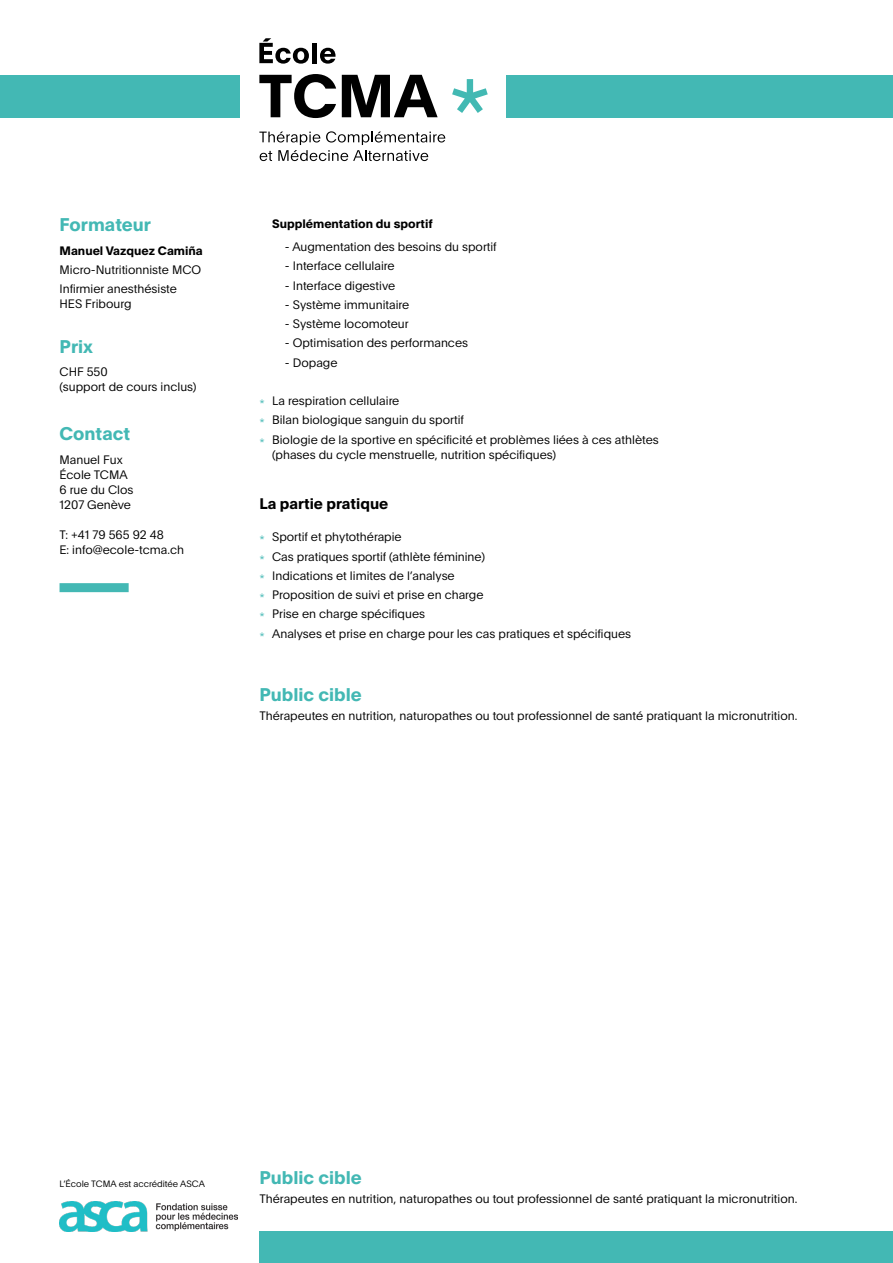
<style>
.page{position:relative;width:893px;height:1263px;background:#fff}
.page>*{position:absolute;margin:0;border:0;box-sizing:border-box;transform-origin:0 0}
.t1{font:700 18px "Plain";color:#43b8b4}
.t2{font:700 15px "Plain";color:#000}
.t3{font:300 12px/19.2px "Plain";color:#000}
.t4{font:700 12px "Plain";color:#000}
.t5{font:300 9px "Plain";color:#000}
.s1{color:#43b8b4}
</style>
<div class="page">
<svg style="left:452px;top:79px;width:36px;height:34px"></svg>
<svg style="left:259px;top:74px;width:77px;height:44px"></svg>
<svg style="left:342px;top:75px;width:96px;height:42px"></svg>
<svg style="left:259px;top:38px;width:50px;height:26px"></svg>
<div style="left:312px;top:43px;width:5px;height:20px;background:#000"></div>
<svg style="left:320px;top:48px;width:16px;height:16px"></svg>
<svg style="left:259px;top:131px;width:186px;height:30px"></svg>
<div style="left:506px;top:75px;width:387px;height:42px;background:#43b8b4"></div>
<div style="left:0;top:75px;width:239px;height:42px;background:#43b8b4"></div>
<div style="left:259px;top:1231px;width:634px;height:32px;background:#43b8b4"></div>
<img style="left:60px;top:1201px;width:177px;height:30px">
<div style="left:60px;top:583px;width:69px;height:9px;background:#43b8b4"></div>
<h1 class="t1" style="left:60px;top:212px;width:93px">Formateur</h1>
<p class="t4" style="left:60px;top:242px;width:145px">Manuel Vazquez Camiña</p>
<p class="t3" style="left:60px;top:260px;width:143px">Micro-Nutritionniste MCO<br>Infirmier anesthésiste</p>
<p class="t3" style="left:60px;top:294px;width:74px">HES Fribourg</p>
<h1 class="t1" style="left:60px;top:333px;width:35px">Prix</h1>
<p class="t3" style="left:60px;top:364px;width:138px;line-height:15px">CHF 550<br>(support de cours inclus)</p>
<h1 class="t1" style="left:60px;top:421px;width:72px">Contact</h1>
<p class="t3" style="left:60px;top:451px;width:76px;line-height:15px">Manuel Fux<br>École TCMA<br>6 rue du Clos<br>1207 Genève</p>
<p class="t3" style="left:60px;top:526px;width:126px;line-height:15px">T: +41 79 565 92 48<br>E: info@ecole-tcma.ch</p>
<p class="t4" style="left:272px;top:215px;width:162px">Supplémentation du sportif</p>
<p class="t3" style="left:285px;top:237px;width:213px">- Augmentation des besoins du sportif</p>
<p class="t3" style="left:285px;top:256px;width:111px">- Interface cellulaire</p>
<p class="t3" style="left:285px;top:275px;width:112px">- Interface digestive</p>
<p class="t3" style="left:285px;top:294px;width:126px">- Système immunitaire</p>
<p class="t3" style="left:285px;top:314px;width:125px">- Système locomoteur</p>
<p class="t3" style="left:285px;top:333px;width:185px">- Optimisation des performances</p>
<p class="t3" style="left:285px;top:352px;width:54px">- Dopage</p>
<p class="t3" style="left:259px;top:391px;width:401px"><span class="s1">*</span> La respiration cellulaire<br><span class="s1">*</span> Bilan biologique sanguin du sportif<br><span class="s1">*</span> Biologie de la sportive en spécificité et problèmes liées à ces athlètes</p>
<p class="t3" style="left:272px;top:444px;width:285px">(phases du cycle menstruelle, nutrition spécifiques)</p>
<p class="t2" style="left:259px;top:493px;width:130px">La partie pratique</p>
<p class="t3" style="left:259px;top:527px;width:373px"><span class="s1">*</span> Sportif et phytothérapie<br><span class="s1">*</span> Cas pratiques sportif (athlète féminine)<br><span class="s1">*</span> Indications et limites de l’analyse<br><span class="s1">*</span> Proposition de suivi et prise en charge<br><span class="s1">*</span> Prise en charge spécifiques<br><span class="s1">*</span> Analyses et prise en charge pour les cas pratiques et spécifiques</p>
<h1 class="t1" style="left:259px;top:682px;width:104px">Public cible</h1>
<p class="t3" style="left:259px;top:706px;width:539px">Thérapeutes en nutrition, naturopathes ou tout professionnel de santé pratiquant la micronutrition.</p>
<p class="t5" style="left:60px;top:1177px;width:147px">L’École TCMA est accréditée ASCA</p>
<h1 class="t1" style="left:259px;top:1165px;width:104px">Public cible</h1>
<p class="t3" style="left:259px;top:1189px;width:539px">Thérapeutes en nutrition, naturopathes ou tout professionnel de santé pratiquant la micronutrition.</p>
</div>
